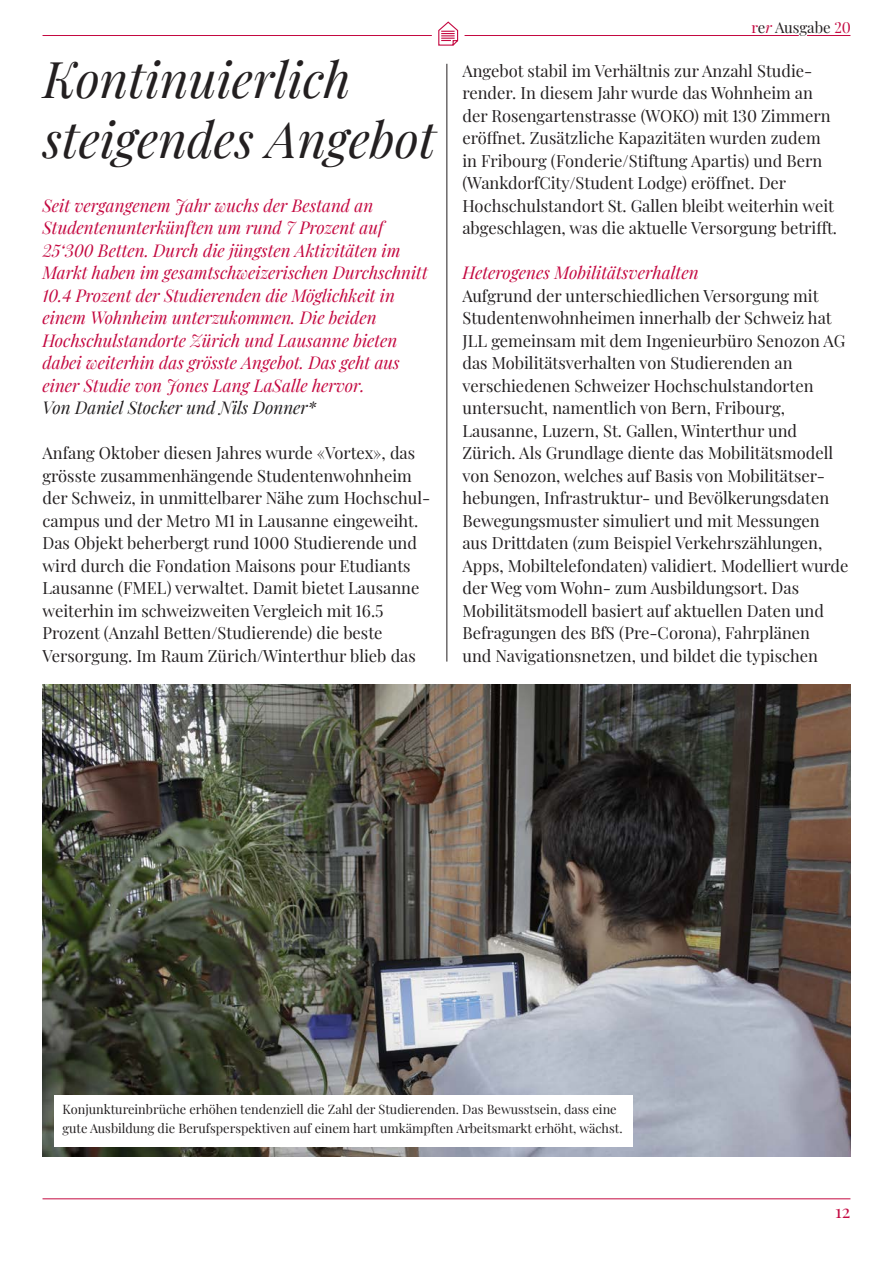
<style>
.page{position:relative;width:893px;height:1263px;background:#fff}
.page>*{position:absolute;margin:0;border:0;box-sizing:border-box;transform-origin:0 0}
.report_titel{font:italic 49.5px/60px "Playfair Display";color:#231f20}
.t1{font:18px "Playfair Display";color:#c40941}
.realestate_report{font:italic 17.25px/22.5px "Playfair Display";color:#c40941}
.realestate_report-2{font:italic 17.25px "Playfair Display";color:#231f20}
.realestate_report-3{font:16.5px/22.5px "Playfair Display";color:#231f20}
.t2{font:15px "Playfair Display";color:#231f20}
.bildlegende{font:12.75px/18.8px "Playfair Display";color:#231f20}
.s1{color:#c40941}
.s2{font-style:italic;color:#c40941}
</style>
<div class="page">
<hr style="left:446px;top:64px;width:1px;height:597px;background:#231f20">
<img style="left:43px;top:684px;width:807px;height:473px">
<div style="left:54px;top:1095px;width:578px;height:51px;background:#fff"></div>
<hr style="left:43px;top:35px;width:756px;height:1px;background:#c40941">
<hr style="left:43px;top:1198px;width:807px;height:1px;background:#c40941">
<hr style="left:807px;top:35px;width:43px;height:1px;background:#c40941">
<svg style="left:432px;top:21px;width:33px;height:25px"></svg>
<p class="report_titel" style="left:43px;top:46px;width:394px">Kontinuierlich steigendes Angebot</p>
<p class="realestate_report" style="left:43px;top:192px;width:332px">Seit vergangenem Jahr wuchs der Bestand an</p>
<p class="realestate_report" style="left:43px;top:215px;width:387px">Studentenunterkünften um rund 7 Prozent auf 25‘300 Betten. Durch die jüngsten Aktivitäten im Markt haben im gesamtschweizerischen Durchschnitt 10.4 Prozent der Studierenden die Möglichkeit in einem Wohnheim unterzukommen. Die beiden Hochschulstandorte Zürich und Lausanne bieten dabei weiterhin das grösste Angebot. Das geht aus einer Studie von Jones Lang LaSalle hervor.</p>
<p class="realestate_report-2" style="left:43px;top:394px;width:275px">Von Daniel Stocker und Nils Donner*</p>
<p class="realestate_report-3" style="left:43px;top:440px;width:389px">Anfang Oktober diesen Jahres wurde «Vortex», das grösste zusammenhängende Studentenwohnheim der Schweiz, in unmittelbarer Nähe zum Hochschul&shy;campus und der Metro M1 in Lausanne eingeweiht.<br>Das Objekt beherbergt rund 1000 Studierende und wird durch die Fondation Maisons pour Etudiants Lausanne (FMEL) verwaltet. Damit bietet Lausanne weiterhin im schweizweiten Vergleich mit 16.5<br>Prozent (Anzahl Betten/Studierende) die beste Versorgung. Im Raum Zürich/Winterthur blieb das</p>
<p class="t2" style="left:751px;top:16px;width:101px"><span class="s1">r</span>e<span class="s2">r</span> Ausgabe <span class="s1">20</span></p>
<p class="realestate_report-3" style="left:462px;top:58px;width:376px">Angebot stabil im Verhältnis zur Anzahl Studie&shy;render. In diesem Jahr wurde das Wohnheim an der Rosengartenstrasse (WOKO) mit 130 Zimmern eröffnet. Zusätzliche Kapazitäten wurden zudem in Fribourg (Fonderie/Stiftung Apartis) und Bern (WankdorfCity/Student Lodge) eröffnet. Der Hochschulstandort St. Gallen bleibt weiterhin weit abgeschlagen, was die aktuelle Versorgung betrifft.</p>
<p class="realestate_report" style="left:462px;top:260px;width:238px">Heterogenes Mobilitätsverhalten</p>
<p class="realestate_report-3" style="left:462px;top:283px;width:388px">Aufgrund der unterschiedlichen Versorgung mit Studentenwohnheimen innerhalb der Schweiz hat JLL gemeinsam mit dem Ingenieurbüro Senozon AG das Mobilitätsverhalten von Studierenden an verschiedenen Schweizer Hochschulstandorten untersucht, namentlich von Bern, Fribourg, Lausanne, Luzern, St. Gallen, Winterthur und Zürich. Als Grundlage diente das Mobilitätsmodell von Senozon, welches auf Basis von Mobilitätser&shy;hebungen, Infrastruktur- und Bevölkerungsdaten Bewegungsmuster simuliert und mit Messungen aus Drittdaten (zum Beispiel Verkehrszählungen, Apps, Mobiltelefondaten) validiert. Modelliert wurde der Weg vom Wohn- zum Ausbildungsort. Das Mobilitätsmodell basiert auf aktuellen Daten und Befragungen des BfS (Pre-Corona), Fahrplänen<br>und Navigationsnetzen, und bildet die typischen</p>
<p class="bildlegende" style="left:62px;top:1099px;width:562px">Konjunktureinbrüche erhöhen tendenziell die Zahl der Studierenden. Das Bewusstsein, dass eine gute Ausbildung die Berufsperspektiven auf einem hart umkämpften Arbeitsmarkt erhöht, wächst.</p>
<p class="t1" style="left:835px;top:1197px;width:17px">12</p>
</div>
